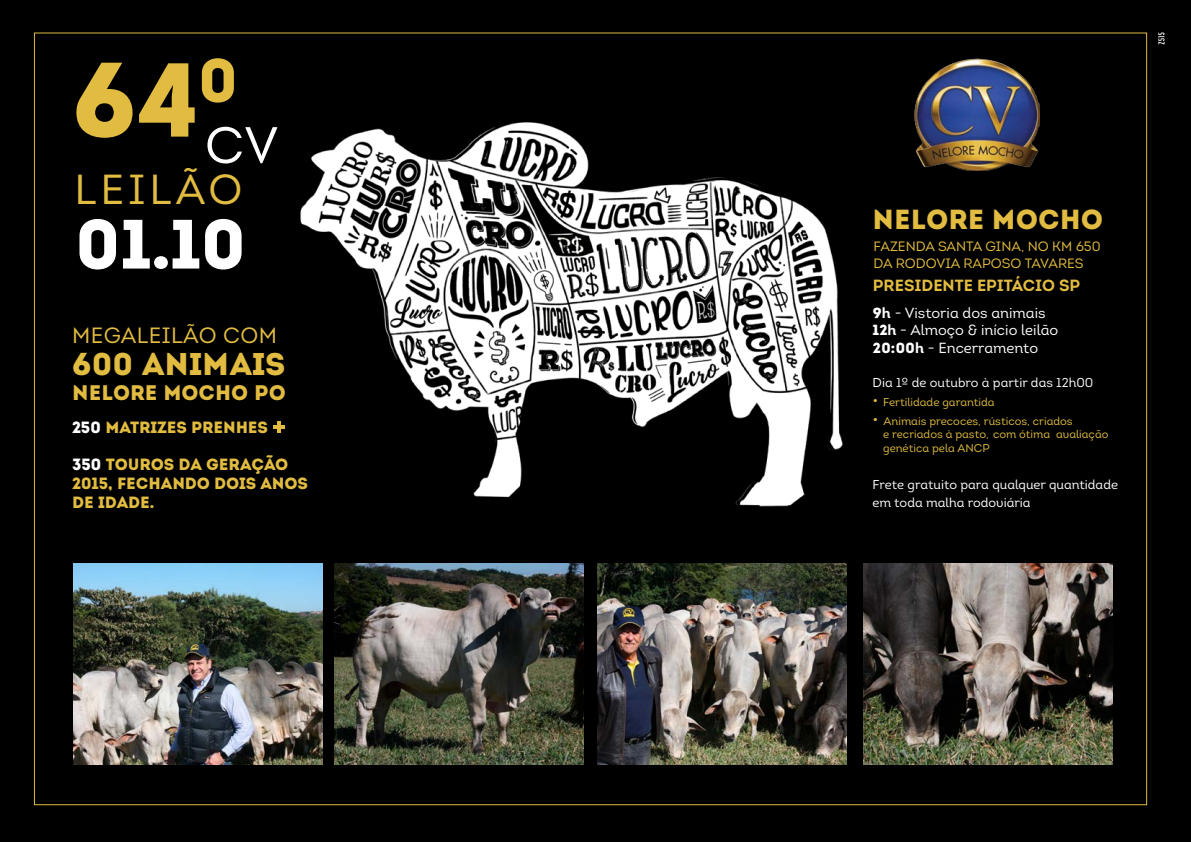
<style>
.page{position:relative;width:1191px;height:842px;background:#000}
.page>*{position:absolute;margin:0;border:0;box-sizing:border-box;transform-origin:0 0}
.t1{font:104.7px "Intro";color:#e2bc41}
.t2{font:69.6px "Intro";color:#fff}
.t3{font:51.4px "Intro Book Alt";color:#fff}
.t4{font:41.9px "Intro Book Alt";letter-spacing:.1em;color:#e2bc41}
.t5{font:31.4px "Intro";color:#e2bc41}
.t6{font:27.6px "Intro";color:#e2bc41}
.t7{font:22.1px "Intro Book Alt";letter-spacing:.02em;color:#e2bc41}
.t8{font:21.1px "Intro";color:#e2bc41}
.t9{font:16.3px/19.4px "Intro";letter-spacing:-.01em;color:#e2bc41}
.t10{font:700 16.2px "Intro";color:#e2bc41}
.t11{font:14.7px/17.2px "Intro Book Alt";color:#fff}
.t12{font:13.5px/17px "Intro Book Alt";color:#e2bc41}
.t13{font:12.9px/17.4px "Intro Book Alt";color:#fff}
.t14{font:11.3px/13.5px "Intro Book Alt";color:#e2bc41}
.s1{color:#fff}
.s2{font-family:"Intro"}
.s3{font-family:"Intro Bold Alt"}
.s4{font-size:15.3px}
</style>
<div class="page">
<img style="left:33px;top:32px;width:944px;height:607px">
<img style="left:73px;top:564px;width:249px;height:200px">
<img style="left:597px;top:564px;width:249px;height:200px">
<img style="left:863px;top:564px;width:250px;height:200px">
<img style="left:334px;top:564px;width:250px;height:200px">
<img style="left:914px;top:58px;width:125px;height:112px">
<svg style="left:1158px;top:33px;width:6px;height:11px"></svg>
<hr style="left:277px;top:421px;width:4px;height:12px;background:#e2bc41">
<svg style="left:273px;top:425px;width:12px;height:3px"></svg>
<h1 class="t1" style="left:72px;top:37px;width:168px">64<sup>0</sup></h1>
<h3 class="t3" style="left:205px;top:114px;width:75px">CV</h3>
<h3 class="t4" style="left:74px;top:164px;width:170px">LEILÃO</h3>
<h2 class="t2" style="left:74px;top:202px;width:174px">01.10</h2>
<h3 class="t7" style="left:72px;top:322px;width:206px">MEGALEILÃO COM</h3>
<h3 class="t5" style="left:72px;top:345px;width:215px">600 ANIMAIS</h3>
<h3 class="t8" style="left:72px;top:380px;width:215px">NELORE MOCHO PO</h3>
<h3 class="t9" style="left:72px;top:417px;width:197px"><span class="s1">250</span> MATRIZES PRENHES</h3>
<h3 class="t9" style="left:72px;top:454px;width:237px"><span class="s1">350</span> TOUROS DA GERAÇÃO<br>2015, FECHANDO DOIS ANOS<br>DE IDADE.</h3>
<h3 class="t6" style="left:872px;top:203px;width:232px">NELORE MOCHO</h3>
<p class="t12" style="left:873px;top:238px;width:228px">FAZENDA SANTA GINA, NO KM 650<br>DA RODOVIA RAPOSO TAVARES</p>
<h3 class="t10" style="left:873px;top:275px;width:209px">PRESIDENTE EPITÁCIO SP</h3>
<h3 class="t11" style="left:873px;top:304px;width:187px"><span class="s2">9</span><span class="s3">h</span> - Vistoria dos animais<br><span class="s2">12</span><span class="s3">h</span> - Almoço &amp; início leilão<br><span class="s2">20:00</span><span class="s3">h</span> - Encerramento</h3>
<p class="t13" style="left:872px;top:374px;width:222px">Dia 1º de outubro à partir das 12h00</p>
<p class="t14" style="left:872px;top:396px;width:124px"><span class="s4">•</span> Fertilidade garantida</p>
<p class="t14" style="left:883px;top:414px;width:227px;text-indent:-11px"><span class="s4">•</span> Animais precoces, rústicos, criados<br>e recriados à pasto, com ótima avaliação genética pela ANCP</p>
<p class="t13" style="left:872px;top:476px;width:247px">Frete gratuito para qualquer quantidade em toda malha rodoviária</p>
</div>
